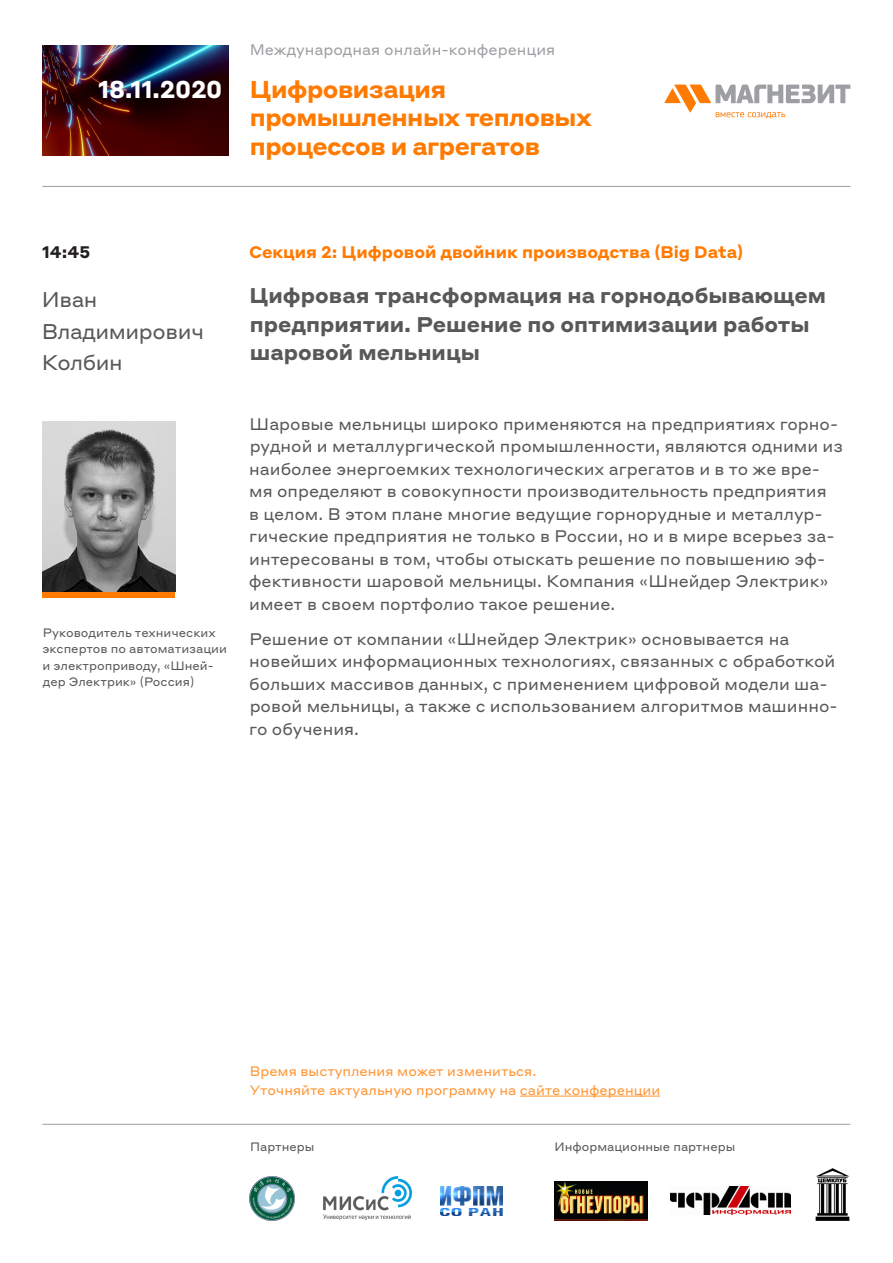
<style>
.page{position:relative;width:893px;height:1263px;background:#fff}
.page>*{position:absolute;margin:0;border:0;box-sizing:border-box;transform-origin:0 0}
.t1{font:700 24px/28.8px "Styrene ALC";letter-spacing:-.02em;color:#ff7a00}
.t2{font:700 24px "Styrene ALC";letter-spacing:-.02em;color:#fff}
.название{font:700 21px/28.5px "Styrene ALC";color:#57585a}
.спикер{font:21px/31.2px "Styrene ALC";letter-spacing:-.02em;color:#57585a}
.аннотация{font:16.5px/22.5px "Styrene ALC";color:#57585a}
.название-2{font:700 16.5px "Styrene ALC";color:#ff7a00}
.название-3{font:700 16.5px "Styrene ALC";color:#231f20}
.t3{font:15px "Styrene ALC";color:#9d9fa2}
.резюме{font:13.5px/19.5px "Styrene ALC";color:#ff9533}
.резюме-2{font:12px/16.5px "Styrene ALC";color:#57585a}
</style>
<div class="page">
<img style="left:43px;top:45px;width:186px;height:110px">
<hr style="left:43px;top:186px;width:807px;height:1px;background:#9d9fa2">
<hr style="left:43px;top:1124px;width:807px;height:1px;background:#9d9fa2">
<img style="left:323px;top:1176px;width:89px;height:43px">
<img style="left:250px;top:1176px;width:44px;height:44px">
<img style="left:554px;top:1181px;width:93px;height:39px">
<img style="left:815px;top:1168px;width:35px;height:52px">
<img style="left:670px;top:1186px;width:120px;height:29px">
<img style="left:441px;top:1186px;width:62px;height:29px">
<svg style="left:664px;top:85px;width:186px;height:34px"></svg>
<img style="left:43px;top:421px;width:132px;height:170px">
<div style="left:43px;top:591px;width:132px;height:6px;background:#ff7a00"></div>
<hr style="left:520px;top:1095px;width:140px;height:1px;background:#ff9533">
<h1 class="t2" style="left:98px;top:69px;width:126px">18.11.2020</h1>
<p class="t3" style="left:250px;top:37px;width:307px">Mеждународная онлайн-конференция</p>
<h1 class="t1" style="left:250px;top:73px;width:343px">Цифровизация промышленных тепловых процессов и агрегатов</h1>
<p class="название-3" style="left:42px;top:238px;width:50px">14:45</p>
<p class="спикер" style="left:42px;top:283px;width:164px">Иван<br>Владимирович<br>Колбин</p>
<p class="резюме-2" style="left:42px;top:623px;width:186px">Руководитель технических экспертов по автоматизации и электроприводу, «Шней&shy;дер Электрик» (Россия)</p>
<p class="название-2" style="left:249px;top:238px;width:496px">Секция 2: Цифровой двойник производства (Big Data)</p>
<p class="название" style="left:250px;top:280px;width:578px">Цифровая трансформация на горнодобывающем предприятии. Решение по оптимизации работы шаровой мельницы</p>
<p class="аннотация" style="left:249px;top:411px;width:596px">Шаровые мельницы широко применяются на предприятиях горно&shy;рудной и металлургической промышленности, являются одними из наиболее энергоемких технологических агрегатов и в то же вре&shy;мя определяют в совокупности производительность предприятия<br>в целом. В этом плане многие ведущие горнорудные и металлур&shy;гические предприятия не только в России, но и в мире всерьез за&shy;интересованы в том, чтобы отыскать решение по повышению эф&shy;фективности шаровой мельницы. Компания «Шнейдер Электрик» имеет в своем портфолио такое решение.</p>
<p class="аннотация" style="left:249px;top:626px;width:590px">Решение от компании «Шнейдер Электрик» основывается на новейших информационных технологиях, связанных с обработкой больших массивов данных, с применением цифровой модели ша&shy;ровой мельницы, а также с использованием алгоритмов машинно&shy;го обучения.</p>
<p class="резюме" style="left:250px;top:1060px;width:412px">Время выступления может измениться.<br>Уточняйте актуальную программу на сайте конференции</p>
<p class="резюме-2" style="left:250px;top:1138px;width:66px">Партнеры</p>
<p class="резюме-2" style="left:554px;top:1138px;width:182px">Информационные партнеры</p>
</div>
